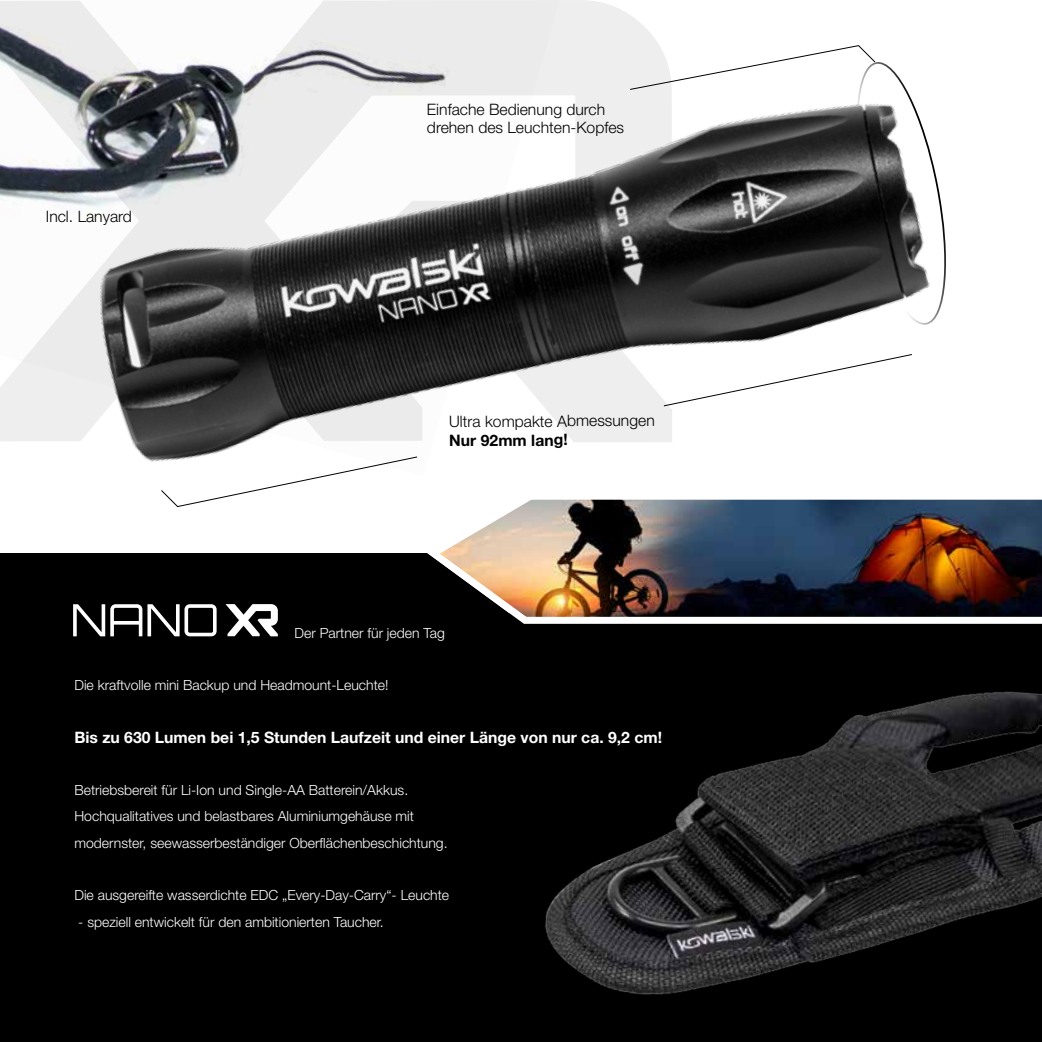
<style>
.page{position:relative;width:1042px;height:1042px;background:#000}
.page>*{position:absolute;margin:0;border:0;box-sizing:border-box;transform-origin:0 0}
.t1{font:300 15.75px/18.9px "Helvetica Neue LT Std";color:#000}
.t2{font:700 15.75px "Helvetica Neue LT Std";color:#fff}
.t3{font:700 15.75px "Helvetica Neue LT Std";letter-spacing:-.01em;color:#000}
.t4{font:300 14px/26.2px "Helvetica Neue LT Std";color:#fff}
</style>
<div class="page">
<img style="left:545px;top:753px;width:497px;height:242px">
<img style="left:0;top:0;width:1042px;height:753px">
<p class="t1" style="left:46px;top:206px;width:88px">Incl. Lanyard</p>
<p class="t1" style="left:427px;top:99px;width:199px">Einfache Bedienung durch drehen des Leuchten-Kopfes</p>
<p class="t1" style="left:449px;top:411px;width:207px">Ultra kompakte Abmessungen</p>
<p class="t3" style="left:449px;top:430px;width:120px">Nur 92mm lang!</p>
<p class="t4" style="left:295px;top:619px;width:152px">Der Partner für jeden Tag</p>
<p class="t4" style="left:74px;top:672px;width:316px">Die kraftvolle mini Backup und Headmount-Leuchte!</p>
<p class="t2" style="left:74px;top:727px;width:589px">Bis zu 630 Lumen bei 1,5 Stunden Laufzeit und einer Länge von nur ca. 9,2 cm!</p>
<p class="t4" style="left:74px;top:777px;width:375px">Betriebsbereit für Li-Ion und Single-AA Batterein/Akkus.<br>Hochqualitatives und belastbares Aluminiumgehäuse mit modernster, seewasserbeständiger Oberflächenbeschichtung.</p>
<p class="t4" style="left:74px;top:882px;width:376px">Die ausgereifte wasserdichte EDC „Every-Day-Carry“- Leuchte</p>
<p class="t4" style="left:78px;top:908px;width:307px">- speziell entwickelt für den ambitionierten Taucher.</p>
</div>
